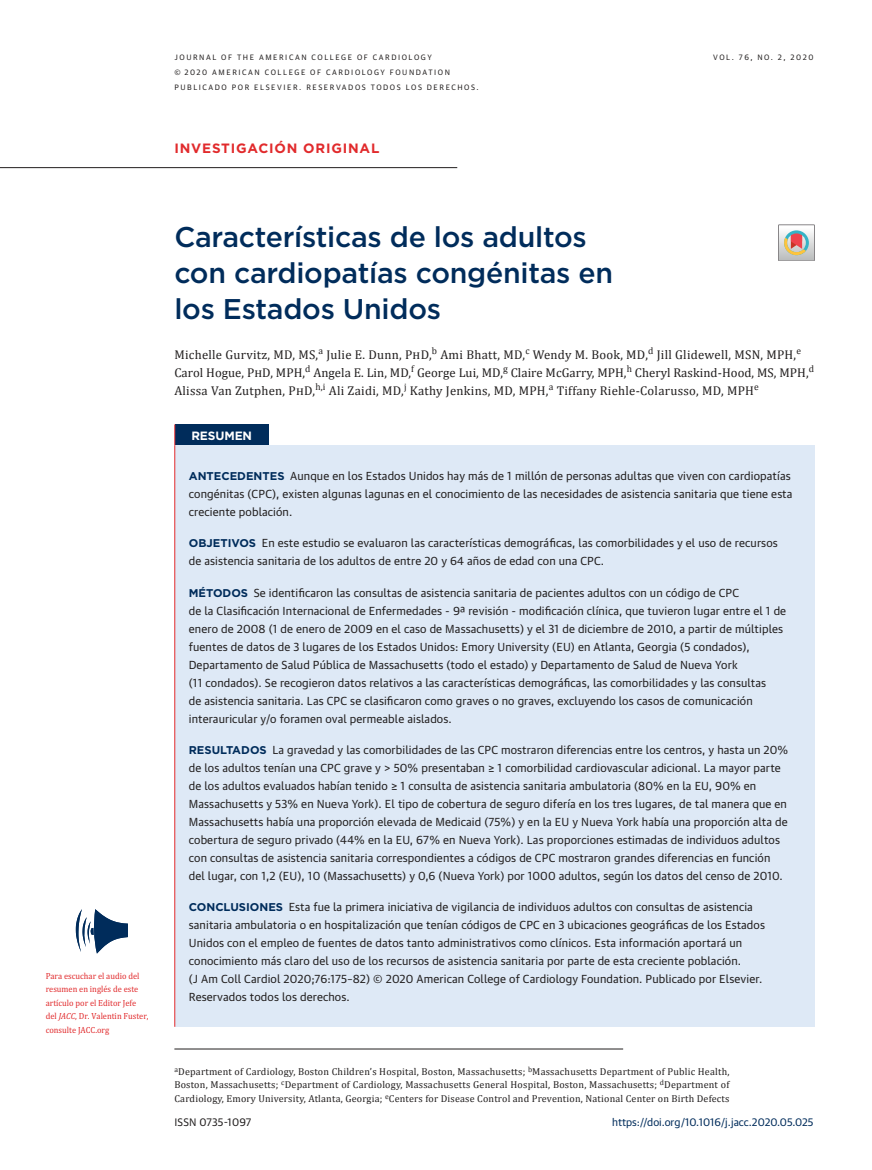
<style>
.page{position:relative;width:872px;height:1170px;background:#fff}
.page>*{position:absolute;margin:0;border:0;box-sizing:border-box;transform-origin:0 0}
.t1{font:500 28.5px/36px "Gotham";letter-spacing:-.01em;color:#002c5b}
.t2{font:700 13.5px "Gotham";letter-spacing:.06em;color:#e12a2c}
.t3{font:12.75px/18px "Cambria";letter-spacing:.02em;color:#221f1f}
.t4{font:700 12px "Gotham";letter-spacing:-.01em;color:#fff}
.t5{font:11.25px/18px "Guardian Text Sans";letter-spacing:.01em;color:#221f1f}
.t6{font:10.5px "Guardian Text Sans";color:#002c5b}
.t7{font:10.5px "Guardian Text Sans";letter-spacing:.015em;color:#221f1f}
.t8{font:10.05px/13.5px "Cambria";letter-spacing:.02em;color:#221f1f;text-align:justify}
.t9{font:9px/13.5px "Cambria";color:#e12a2c;scale:.94 1}
.t10{font:7.5px/15px "Guardian Text Sans";letter-spacing:.205em;color:#221f1f}
.s1{font-style:italic}
.s2{font-family:"Gotham";font-weight:700;color:#002c5b}
</style>
<div class="page">
<svg style="left:76px;top:909px;width:52px;height:44px"></svg>
<div style="left:778px;top:225px;width:36px;height:36px;border:1px solid #888688"></div>
<svg style="left:782px;top:230px;width:27px;height:26px"></svg>
<hr style="left:174px;top:1048px;width:449px;height:1px;background:#221f1f">
<div style="left:175px;top:424px;width:93px;height:21px;background:#002c5b"></div>
<div style="left:175px;top:445px;width:639px;height:581px;background:#dee9f6"></div>
<svg style="left:174px;top:424px;width:1px;height:21px"></svg>
<hr style="left:174px;top:445px;width:1px;height:581px;background:#e12a2c">
<hr style="left:0;top:167px;width:457px;height:1px;background:#221f1f">
<p class="t10" style="left:174px;top:50px;width:259px">JOURNAL OF THE AMERICAN COLLEGE OF CARDIOLOGY</p>
<p class="t10" style="left:713px;top:50px;width:102px">VOL. 76, NO. 2, 2020</p>
<p class="t10" style="left:174px;top:65px;width:306px">© 2020 AMERICAN COLLEGE OF CARDIOLOGY FOUNDATION<br>PUBLICADO POR ELSEVIER. RESERVADOS TODOS LOS DERECHOS.</p>
<p class="t2" style="left:174px;top:141px;width:207px">INVESTIGACIÓN ORIGINAL</p>
<p class="t9" style="left:46px;top:969px;width:111px">Para escuchar el audio del resumen en inglés de este artículo por el Editor Jefe del <span class="s1">JACC</span>, Dr. Valentin Fuster, consulte JACC.org</p>
<h1 class="t1" style="left:174px;top:221px;width:440px">Características de los adultos con cardiopatías congénitas en los Estados Unidos</h1>
<p class="t3" style="left:174px;top:346px;width:641px">Michelle Gurvitz, MD, MS,<sup>a</sup> Julie E. Dunn, PhD,<sup>b</sup> Ami Bhatt, MD,<sup>c</sup> Wendy M. Book, MD,<sup>d</sup> Jill Glidewell, MSN, MPH,<sup>e<br></sup>Carol Hogue, PhD, MPH,<sup>d</sup> Angela E. Lin, MD,<sup>f</sup> George Lui, MD,<sup>g</sup> Claire McGarry, MPH,<sup>h</sup> Cheryl Raskind-Hood, MS, MPH,<sup>d<br></sup>Alissa Van Zutphen, PhD,<sup>h,i</sup> Ali Zaidi, MD,<sup>j</sup> Kathy Jenkins, MD, MPH,<sup>a</sup> Tiffany Riehle-Colarusso, MD, MPH<sup>e</sup></p>
<p class="t4" style="left:191px;top:429px;width:62px">RESUMEN</p>
<p class="t5" style="left:189px;top:468px;width:605px"><span class="s2">ANTECEDENTES</span> Aunque en los Estados Unidos hay más de 1 millón de personas adultas que viven con cardiopatías congénitas (CPC), existen algunas lagunas en el conocimiento de las necesidades de asistencia sanitaria que tiene esta creciente población.</p>
<p class="t5" style="left:189px;top:535px;width:590px"><span class="s2">OBJETIVOS</span> En este estudio se evaluaron las características demográficas, las comorbilidades y el uso de recursos de asistencia sanitaria de los adultos de entre 20 y 64 años de edad con una CPC.</p>
<p class="t5" style="left:189px;top:584px;width:599px"><span class="s2">MÉTODOS</span> Se identificaron las consultas de asistencia sanitaria de pacientes adultos con un código de CPC<br>de la Clasificación Internacional de Enfermedades - 9ª revisión - modificación clínica, que tuvieron lugar entre el 1 de enero de 2008 (1 de enero de 2009 en el caso de Massachusetts) y el 31 de diciembre de 2010, a partir de múltiples fuentes de datos de 3 lugares de los Estados Unidos: Emory University (EU) en Atlanta, Georgia (5 condados), Departamento de Salud Pública de Massachusetts (todo el estado) y Departamento de Salud de Nueva York<br>(11 condados). Se recogieron datos relativos a las características demográficas, las comorbilidades y las consultas<br>de asistencia sanitaria. Las CPC se clasificaron como graves o no graves, excluyendo los casos de comunicación interauricular y/o foramen oval permeable aislados.</p>
<p class="t5" style="left:189px;top:741px;width:601px"><span class="s2">RESULTADOS</span> La gravedad y las comorbilidades de las CPC mostraron diferencias entre los centros, y hasta un 20% de los adultos tenían una CPC grave y &gt; 50% presentaban ≥ 1 comorbilidad cardiovascular adicional. La mayor parte de los adultos evaluados habían tenido ≥ 1 consulta de asistencia sanitaria ambulatoria (80% en la EU, 90% en Massachusetts y 53% en Nueva York). El tipo de cobertura de seguro difería en los tres lugares, de tal manera que en Massachusetts había una proporción elevada de Medicaid (75%) y en la EU y Nueva York había una proporción alta de cobertura de seguro privado (44% en la EU, 67% en Nueva York). Las proporciones estimadas de individuos adultos con consultas de asistencia sanitaria correspondientes a códigos de CPC mostraron grandes diferencias en función del lugar, con 1,2 (EU), 10 (Massachusetts) y 0,6 (Nueva York) por 1000 adultos, según los datos del censo de 2010.</p>
<p class="t5" style="left:189px;top:898px;width:577px"><span class="s2">CONCLUSIONES</span> Esta fue la primera iniciativa de vigilancia de individuos adultos con consultas de asistencia sanitaria ambulatoria o en hospitalización que tenían códigos de CPC en 3 ubicaciones geográficas de los Estados Unidos con el empleo de fuentes de datos tanto administrativos como clínicos. Esta información aportará un conocimiento más claro del uso de los recursos de asistencia sanitaria por parte de esta creciente población.<br>(J Am Coll Cardiol 2020;76:175–82) © 2020 American College of Cardiology Foundation. Publicado por Elsevier.<br>Reservados todos los derechos.</p>
<p class="t8" style="left:174px;top:1064px;width:556px"><sup>a</sup>Department of Cardiology, Boston Children’s Hospital, Boston, Massachusetts; <sup>b</sup>Massachusetts Department of Public Health, Boston, Massachusetts; <sup>c</sup>Department of Cardiology, Massachusetts General Hospital, Boston, Massachusetts; <sup>d</sup>Department of Cardiology, Emory University, Atlanta, Georgia; <sup>e</sup>Centers for Disease Control and Prevention, National Center on Birth Defects</p>
<p class="t7" style="left:174px;top:1117px;width:78px">ISSN 0735-1097</p>
<p class="t6" style="left:612px;top:1117px;width:203px">https://doi.org/10.1016/j.jacc.2020.05.025</p>
</div>
